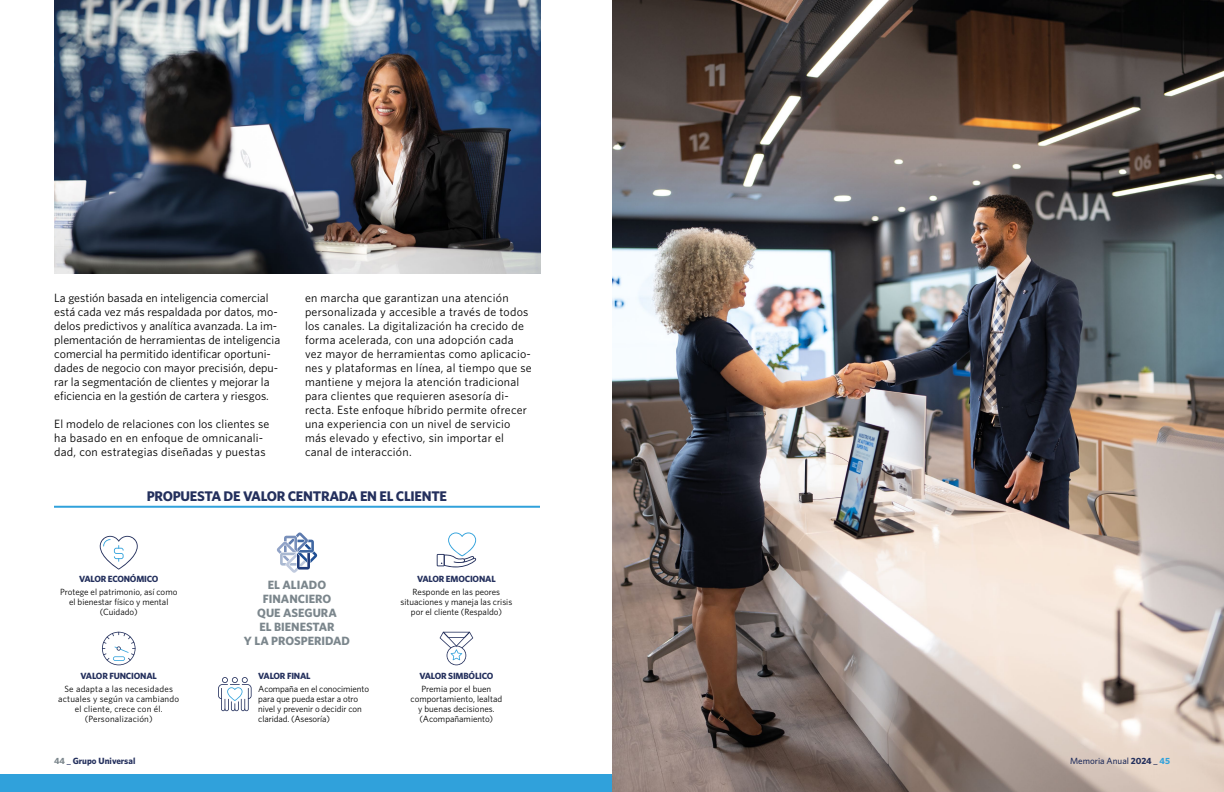
<style>
.page{position:relative;width:1224px;height:792px;background:#fff}
.page>*{position:absolute;margin:0;border:0;box-sizing:border-box;transform-origin:0 0}
.t1{font:700 14px "Whitney";letter-spacing:-.02em;color:#24305d}
.t2{font:12px/14px "Whitney";letter-spacing:.02em;color:#000}
.t3{font:12px/14px "Whitney";color:#000}
.t4{font:700 12px/14px "Whitney";color:#7b868c;text-align:center}
.t5{font:9px/10px "Whitney";color:#000;text-align:center}
.t6{font:9px/10px "Whitney";letter-spacing:.02em;color:#000;text-align:center}
.t7{font:700 9px "Whitney";letter-spacing:-.02em;color:#24305d}
.t8{font:500 9px "Whitney";color:#24305d}
.t9{font:700 9px "Whitney";color:#24305d}
.s1{color:#7b868c}
.s2{font-weight:700}
.s3{font-weight:700;color:#30a1db}
</style>
<div class="page">
<img style="left:612px;top:0;width:612px;height:792px">
<img style="left:54px;top:0;width:486px;height:274px">
<svg style="left:440px;top:632px;width:33px;height:33px"></svg>
<svg style="left:218px;top:677px;width:34px;height:34px"></svg>
<svg style="left:102px;top:632px;width:34px;height:33px"></svg>
<svg style="left:277px;top:532px;width:40px;height:41px"></svg>
<svg style="left:437px;top:532px;width:39px;height:36px"></svg>
<svg style="left:100px;top:536px;width:38px;height:34px"></svg>
<hr style="left:54px;top:506px;width:486px;height:2px;background:#30a1db">
<div style="left:0;top:774px;width:612px;height:18px;background:#30a1db"></div>
<p class="t3" style="left:54px;top:291px;width:227px">La gestión basada en inteligencia comercial está cada vez más respaldada por datos, mo&shy;delos predictivos y analítica avanzada. La im&shy;plementación de herramientas de inteligencia comercial ha permitido identificar oportuni&shy;dades de negocio con mayor precisión, depu&shy;rar la segmentación de clientes y mejorar la eficiencia en la gestión de cartera y riesgos.</p>
<p class="t2" style="left:54px;top:417px;width:217px">El modelo de relaciones con los clientes se ha basado en en enfoque de omnicanali&shy;dad, con estrategias diseñadas y puestas</p>
<p class="t2" style="left:305px;top:291px;width:228px">en marcha que garantizan una atención personalizada y accesible a través de todos los canales. La digitalización ha crecido de forma acelerada, con una adopción cada vez mayor de herramientas como aplicacio&shy;nes y plataformas en línea, al tiempo que se mantiene y mejora la atención tradicional para clientes que requieren asesoría di&shy;recta. Este enfoque híbrido permite ofrecer una experiencia con un nivel de servicio más elevado y efectivo, sin importar el canal de interacción.</p>
<p class="t1" style="left:147px;top:488px;width:302px">PROPUESTA DE VALOR CENTRADA EN EL CLIENTE</p>
<p class="t7" style="left:79px;top:573px;width:81px">VALOR ECONÓMICO</p>
<p class="t7" style="left:417px;top:573px;width:80px">VALOR EMOCIONAL</p>
<p class="t4" style="left:244px;top:578px;width:108px">EL ALIADO<br>FINANCIERO<br>QUE ASEGURA<br>EL BIENESTAR<br>Y LA PROSPERIDAD</p>
<p class="t5" style="left:60px;top:587px;width:119px">Protege el patrimonio, así como el bienestar físico y mental (Cuidado)</p>
<p class="t5" style="left:401px;top:587px;width:113px">Responde en las peores situaciones y maneja las crisis por el cliente (Respaldo)</p>
<p class="t7" style="left:81px;top:670px;width:78px">VALOR FUNCIONAL</p>
<p class="t7" style="left:258px;top:670px;width:54px">VALOR FINAL</p>
<p class="t7" style="left:419px;top:670px;width:75px">VALOR SIMBÓLICO</p>
<p class="t6" style="left:58px;top:684px;width:122px">Se adapta a las necesidades actuales y según va cambiando el cliente, crece con él. (Personalización)</p>
<p class="t5" style="left:411px;top:684px;width:93px">Premia por el buen comportamiento, lealtad y buenas decisiones. (Acompañamiento)</p>
<p class="t5" style="left:258px;top:684px;width:112px;text-align:left">Acompaña en el conocimiento para que pueda estar a otro nivel y prevenir o decidir con claridad. (Asesoría)</p>
<p class="t9" style="left:54px;top:755px;width:83px"><span class="s1">44</span> _ Grupo Universal</p>
<p class="t8" style="left:1070px;top:755px;width:101px">Memoria Anual <span class="s2">2024 _</span> <span class="s3">45</span></p>
</div>
